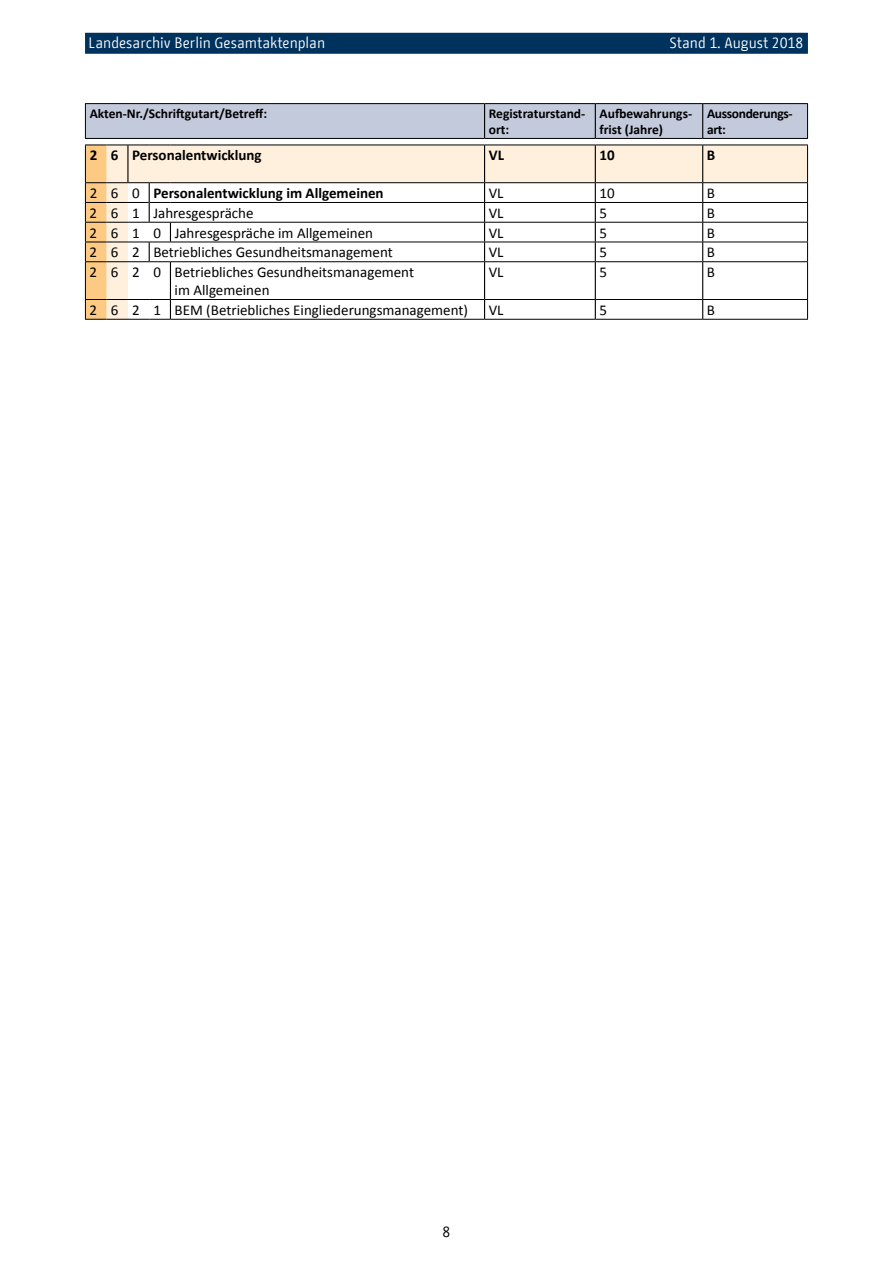
<style>
.page{position:relative;width:893px;height:1263px;background:#fff}
.page>*{position:absolute;margin:0;border:0;box-sizing:border-box;transform-origin:0 0}
.t1{font:15px/18px "Calibri";color:#000}
.t2{font:700 15px "Calibri";color:#000}
.t3{font:15px "BMF Change";color:#fff}
.t4{font:15px "BMF Change";color:#000}
.t5{font:700 13.5px/16.2px "Calibri";color:#000}
.t6{font:700 13.5px/16.2px "Calibri";letter-spacing:-.025em;color:#000}
.s1{font-weight:400}
</style>
<div class="page">
<div style="left:85px;top:33px;width:723px;height:21px;background:#00325e"></div>
<svg style="left:171px;top:146px;width:636px;height:173px"></svg>
<hr style="left:484px;top:145px;width:1px;height:37px;background:#000">
<hr style="left:595px;top:145px;width:1px;height:37px;background:#000">
<hr style="left:702px;top:145px;width:1px;height:37px;background:#000">
<svg style="left:484px;top:183px;width:1px;height:78px"></svg>
<svg style="left:595px;top:183px;width:1px;height:78px"></svg>
<svg style="left:702px;top:183px;width:1px;height:78px"></svg>
<hr style="left:484px;top:262px;width:1px;height:37px;background:#000">
<hr style="left:595px;top:262px;width:1px;height:37px;background:#000">
<hr style="left:702px;top:262px;width:1px;height:37px;background:#000">
<svg style="left:484px;top:300px;width:1px;height:19px"></svg>
<svg style="left:595px;top:300px;width:1px;height:19px"></svg>
<svg style="left:702px;top:300px;width:1px;height:19px"></svg>
<hr style="left:170px;top:145px;width:315px;height:1px;background:#000">
<hr style="left:485px;top:145px;width:110px;height:1px;background:#000">
<hr style="left:595px;top:145px;width:108px;height:1px;background:#000">
<hr style="left:703px;top:145px;width:105px;height:1px;background:#000">
<hr style="left:807px;top:145px;width:1px;height:37px;background:#000">
<hr style="left:170px;top:182px;width:315px;height:1px;background:#000">
<hr style="left:485px;top:182px;width:110px;height:1px;background:#000">
<hr style="left:595px;top:182px;width:108px;height:1px;background:#000">
<hr style="left:703px;top:182px;width:105px;height:1px;background:#000">
<hr style="left:170px;top:202px;width:315px;height:1px;background:#000">
<hr style="left:485px;top:202px;width:110px;height:1px;background:#000">
<hr style="left:595px;top:202px;width:108px;height:1px;background:#000">
<hr style="left:703px;top:202px;width:105px;height:1px;background:#000">
<hr style="left:170px;top:222px;width:315px;height:1px;background:#000">
<hr style="left:485px;top:222px;width:110px;height:1px;background:#000">
<hr style="left:595px;top:222px;width:108px;height:1px;background:#000">
<hr style="left:703px;top:222px;width:105px;height:1px;background:#000">
<hr style="left:170px;top:242px;width:315px;height:1px;background:#000">
<hr style="left:485px;top:242px;width:110px;height:1px;background:#000">
<hr style="left:595px;top:242px;width:108px;height:1px;background:#000">
<hr style="left:703px;top:242px;width:105px;height:1px;background:#000">
<svg style="left:807px;top:183px;width:1px;height:78px"></svg>
<hr style="left:170px;top:261px;width:315px;height:1px;background:#000">
<hr style="left:485px;top:261px;width:110px;height:1px;background:#000">
<hr style="left:595px;top:261px;width:108px;height:1px;background:#000">
<hr style="left:703px;top:261px;width:105px;height:1px;background:#000">
<hr style="left:807px;top:262px;width:1px;height:37px;background:#000">
<hr style="left:170px;top:299px;width:315px;height:1px;background:#000">
<hr style="left:485px;top:299px;width:110px;height:1px;background:#000">
<hr style="left:595px;top:299px;width:108px;height:1px;background:#000">
<hr style="left:703px;top:299px;width:105px;height:1px;background:#000">
<svg style="left:807px;top:300px;width:1px;height:19px"></svg>
<hr style="left:170px;top:319px;width:315px;height:1px;background:#000">
<hr style="left:485px;top:319px;width:110px;height:1px;background:#000">
<hr style="left:595px;top:319px;width:108px;height:1px;background:#000">
<hr style="left:703px;top:319px;width:105px;height:1px;background:#000">
<svg style="left:85px;top:145px;width:86px;height:175px"></svg>
<div style="left:86px;top:104px;width:721px;height:34px;background:#c3cadb"></div>
<hr style="left:484px;top:104px;width:1px;height:34px;background:#000">
<hr style="left:595px;top:104px;width:1px;height:34px;background:#000">
<hr style="left:702px;top:104px;width:1px;height:34px;background:#000">
<hr style="left:85px;top:103px;width:400px;height:1px;background:#000">
<hr style="left:85px;top:104px;width:1px;height:34px;background:#000">
<hr style="left:485px;top:103px;width:110px;height:1px;background:#000">
<hr style="left:595px;top:103px;width:108px;height:1px;background:#000">
<hr style="left:703px;top:103px;width:105px;height:1px;background:#000">
<hr style="left:807px;top:104px;width:1px;height:34px;background:#000">
<hr style="left:85px;top:138px;width:400px;height:1px;background:#000">
<hr style="left:485px;top:138px;width:110px;height:1px;background:#000">
<hr style="left:595px;top:138px;width:108px;height:1px;background:#000">
<hr style="left:703px;top:138px;width:105px;height:1px;background:#000">
<p class="t3" style="left:89px;top:32px;width:238px">Landesarchiv Berlin Gesamtaktenplan</p>
<p class="t3" style="left:669px;top:32px;width:135px">Stand 1. August 2018</p>
<p class="t5" style="left:90px;top:105px;width:179px">Akten-Nr./Schriftgutart/Betreff:</p>
<p class="t5" style="left:489px;top:105px;width:98px">Registraturstand&shy;ort:</p>
<p class="t5" style="left:600px;top:105px;width:94px">Aufbewahrungs&shy;frist (Jahre)</p>
<p class="t6" style="left:707px;top:105px;width:87px">Aussonderungs&shy;art:</p>
<p class="t2" style="left:90px;top:146px;width:174px">2 6 Personalentwicklung</p>
<p class="t2" style="left:489px;top:146px;width:17px">VL</p>
<p class="t2" style="left:600px;top:146px;width:17px">10</p>
<p class="t2" style="left:707px;top:146px;width:10px">B</p>
<p class="t2" style="left:90px;top:184px;width:295px"><span class="s1">2 6 0</span> Personalentwicklung im Allgemeinen</p>
<p class="t1" style="left:489px;top:184px;width:16px">VL</p>
<p class="t1" style="left:600px;top:184px;width:17px">10</p>
<p class="t1" style="left:707px;top:184px;width:10px">B</p>
<p class="t1" style="left:90px;top:203px;width:165px">2 6 1 Jahresgespräche</p>
<p class="t1" style="left:489px;top:203px;width:16px">VL</p>
<p class="t1" style="left:600px;top:203px;width:9px">5</p>
<p class="t1" style="left:707px;top:203px;width:10px">B</p>
<p class="t1" style="left:90px;top:223px;width:285px">2 6 1 0 Jahresgespräche im Allgemeinen</p>
<p class="t1" style="left:489px;top:223px;width:16px">VL</p>
<p class="t1" style="left:599px;top:223px;width:9px">5</p>
<p class="t1" style="left:707px;top:223px;width:10px">B</p>
<p class="t1" style="left:90px;top:243px;width:305px">2 6 2 Betriebliches Gesundheitsmanagement</p>
<p class="t1" style="left:489px;top:243px;width:16px">VL</p>
<p class="t1" style="left:599px;top:243px;width:9px">5</p>
<p class="t1" style="left:707px;top:243px;width:10px">B</p>
<p class="t1" style="left:175px;top:263px;width:241px;text-indent:-85px">2 6 2 0 Betriebliches Gesundheitsmanagement im Allgemeinen</p>
<p class="t1" style="left:489px;top:263px;width:16px">VL</p>
<p class="t1" style="left:599px;top:263px;width:9px">5</p>
<p class="t1" style="left:707px;top:263px;width:10px">B</p>
<p class="t1" style="left:90px;top:300px;width:380px">2 6 2 1 BEM (Betriebliches Eingliederungsmanagement)</p>
<p class="t1" style="left:489px;top:300px;width:16px">VL</p>
<p class="t1" style="left:599px;top:300px;width:9px">5</p>
<p class="t1" style="left:707px;top:300px;width:10px">B</p>
<p class="t4" style="left:443px;top:1221px;width:9px">8</p>
</div>
